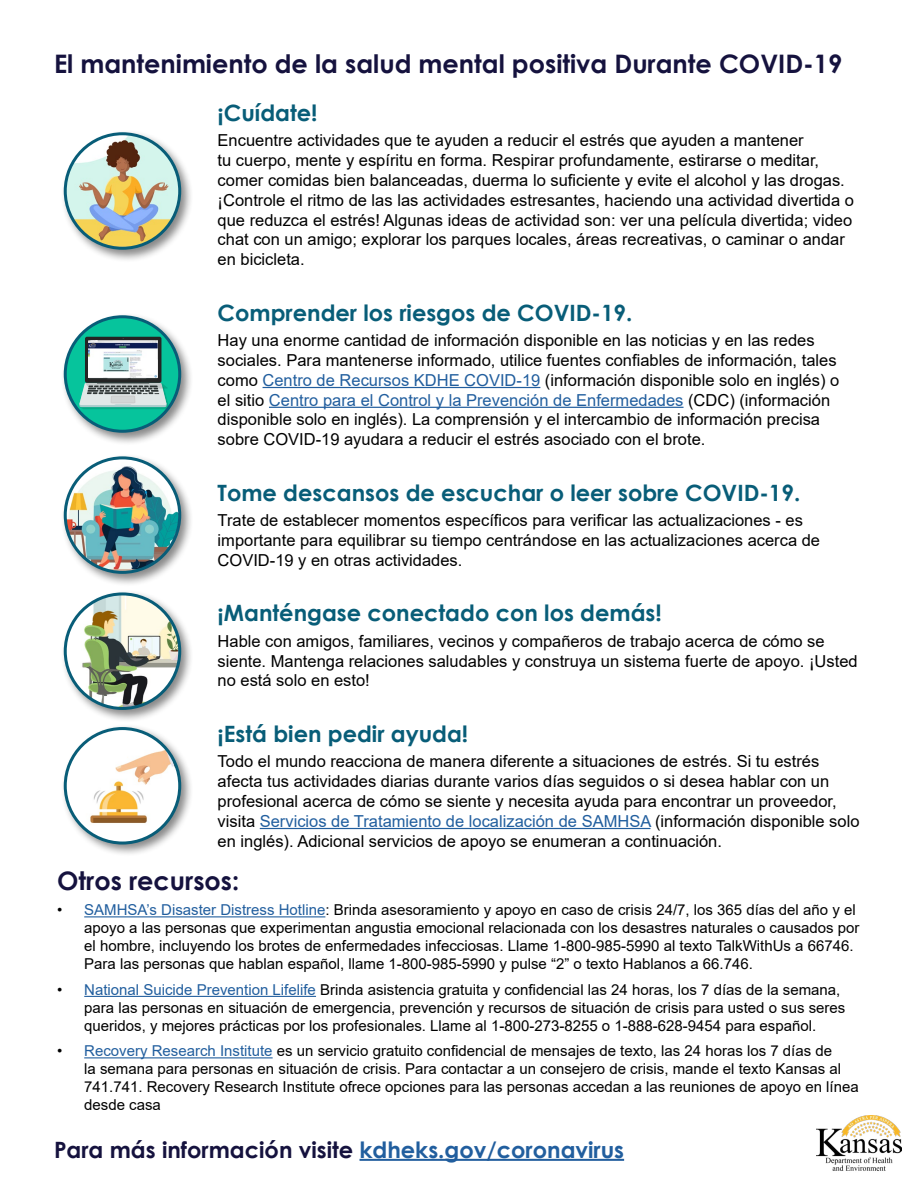
<style>
.page{position:relative;width:918px;height:1188px;background:#fff}
.page>*{position:absolute;margin:0;border:0;box-sizing:border-box;transform-origin:0 0}
.t1{font:700 25.5px "Century Gothic";color:#15123e}
.t2{font:700 22.5px "Century Gothic";color:#085d78}
.t3{font:700 22.5px "Century Gothic";color:#15123e}
.t4{font:16.5px/19.8px "Arial";color:#000}
.t5{font:15px/18px "Arial";color:#000}
.s1{color:#215e9e}
</style>
<div class="page">
<hr style="left:263px;top:387px;width:277px;height:1px;background:#215e9e">
<hr style="left:269px;top:407px;width:415px;height:1px;background:#215e9e">
<hr style="left:260px;top:828px;width:390px;height:1px;background:#215e9e">
<hr style="left:84px;top:916px;width:241px;height:1px;background:#215e9e">
<hr style="left:84px;top:996px;width:232px;height:1px;background:#215e9e">
<hr style="left:84px;top:1057px;width:189px;height:1px;background:#215e9e">
<div style="left:61px;top:129px;width:133px;height:133px;background:#000;opacity:.47"></div>
<img style="left:65px;top:134px;width:115px;height:114px;border-radius:57px">
<div style="left:64px;top:132px;width:117px;height:118px;border:3px solid #085d78;border-radius:50%"></div>
<div style="left:61px;top:312px;width:133px;height:133px;background:#000;opacity:.47"></div>
<svg style="left:65px;top:317px;width:115px;height:114px;background:#06b897"></svg>
<div style="left:85px;top:337px;width:76px;height:46px;background:#242424;border-radius:2px"></div>
<svg style="left:79px;top:338px;width:90px;height:71px"></svg>
<img style="left:88px;top:340px;width:70px;height:38px">
<div style="left:64px;top:315px;width:117px;height:118px;border:3px solid #085d78;border-radius:50%"></div>
<div style="left:61px;top:453px;width:133px;height:133px;background:#000;opacity:.47"></div>
<img style="left:65px;top:458px;width:115px;height:114px;border-radius:57px">
<div style="left:64px;top:456px;width:117px;height:118px;border:3px solid #085d78;border-radius:50%"></div>
<div style="left:61px;top:589px;width:133px;height:134px;background:#000;opacity:.47"></div>
<img style="left:65px;top:594px;width:115px;height:114px;border-radius:57px">
<div style="left:64px;top:592px;width:117px;height:118px;border:3px solid #085d78;border-radius:50%"></div>
<div style="left:61px;top:724px;width:133px;height:133px;background:#000;opacity:.47"></div>
<img style="left:65px;top:729px;width:115px;height:114px;border-radius:57px">
<div style="left:64px;top:727px;width:117px;height:118px;border:3px solid #085d78;border-radius:50%"></div>
<hr style="left:360px;top:1159px;width:264px;height:2px;background:#215e9e">
<img style="left:817px;top:1115px;width:85px;height:56px">
<h1 class="t1" style="left:54px;top:45px;width:790px">El mantenimiento de la salud mental positiva Durante COVID-19</h1>
<h2 class="t2" style="left:218px;top:96px;width:101px">¡Cuídate!</h2>
<p class="t4" style="left:218px;top:131px;width:638px">Encuentre actividades que te ayuden a reducir el estrés que ayuden a mantener<br>tu cuerpo, mente y espíritu en forma. Respirar profundamente, estirarse o meditar, comer comidas bien balanceadas, duerma lo suficiente y evite el alcohol y las drogas. ¡Controle el ritmo de las las actividades estresantes, haciendo una actividad divertida o que reduzca el estrés! Algunas ideas de actividad son: ver una película divertida; video chat con un amigo; explorar los parques locales, áreas recreativas, o caminar o andar en bicicleta.</p>
<h2 class="t2" style="left:218px;top:295px;width:416px">Comprender los riesgos de COVID-19.</h2>
<p class="t4" style="left:218px;top:330px;width:623px">Hay una enorme cantidad de información disponible en las noticias y en las redes sociales. Para mantenerse informado, utilice fuentes confiables de información, tales como <span class="s1">Centro de Recursos KDHE COVID-19</span> (información disponible solo en inglés) o el sitio <span class="s1">Centro para el Control y la Prevención de Enfermedades</span> (CDC) (información disponible solo en inglés). La comprensión y el intercambio de información precisa sobre COVID-19 ayudara a reducir el estrés asociado con el brote.</p>
<h2 class="t2" style="left:218px;top:475px;width:584px">Tome descansos de escuchar o leer sobre COVID-19.</h2>
<p class="t4" style="left:218px;top:510px;width:604px">Trate de establecer momentos específicos para verificar las actualizaciones - es importante para equilibrar su tiempo centrándose en las actualizaciones acerca de<br>COVID-19 y en otras actividades.</p>
<h2 class="t2" style="left:218px;top:596px;width:446px">¡Manténgase conectado con los demás!</h2>
<p class="t4" style="left:218px;top:631px;width:642px">Hable con amigos, familiares, vecinos y compañeros de trabajo acerca de cómo se siente. Mantenga relaciones saludables y construya un sistema fuerte de apoyo. ¡Usted no está solo en esto!</p>
<h2 class="t2" style="left:218px;top:717px;width:252px">¡Está bien pedir ayuda!</h2>
<p class="t4" style="left:218px;top:752px;width:643px">Todo el mundo reacciona de manera diferente a situaciones de estrés. Si tu estrés afecta tus actividades diarias durante varios días seguidos o si desea hablar con un profesional acerca de cómo se siente y necesita ayuda para encontrar un proveedor, visita <span class="s1">Servicios de Tratamiento de localización de SAMHSA</span> (información disponible solo en inglés). Adicional servicios de apoyo se enumeran a continuación.</p>
<h1 class="t1" style="left:57px;top:861px;width:184px">Otros recursos:</h1>
<p class="t5" style="left:84px;top:901px;width:777px;text-indent:-27px">• <span class="s1">SAMHSA’s Disaster Distress Hotline</span>: Brinda asesoramiento y apoyo en caso de crisis 24/7, los 365 días del año y el apoyo a las personas que experimentan angustia emocional relacionada con los desastres naturales o causados por el hombre, incluyendo los brotes de enfermedades infecciosas. Llame 1-800-985-5990 al texto TalkWithUs a 66746.<br>Para las personas que hablan español, llame 1-800-985-5990 y pulse “2” o texto Hablanos a 66.746.</p>
<p class="t5" style="left:84px;top:980px;width:763px;text-indent:-27px">• <span class="s1">National Suicide Prevention Lifelife</span> Brinda asistencia gratuita y confidencial las 24 horas, los 7 días de la semana, para las personas en situación de emergencia, prevención y recursos de situación de crisis para usted o sus seres queridos, y mejores prácticas por los profesionales. Llame al 1-800-273-8255 o 1-888-628-9454 para español.</p>
<p class="t5" style="left:84px;top:1042px;width:776px;text-indent:-27px">• <span class="s1">Recovery Research Institute</span> es un servicio gratuito confidencial de mensajes de texto, las 24 horas los 7 días de<br>la semana para personas en situación de crisis. Para contactar a un consejero de crisis, mande el texto Kansas al 741.741. Recovery Research Institute ofrece opciones para las personas accedan a las reuniones de apoyo en línea desde casa</p>
<h2 class="t3" style="left:54px;top:1133px;width:572px">Para más información visite <span class="s1">kdheks.gov/coronavirus</span></h2>
</div>
